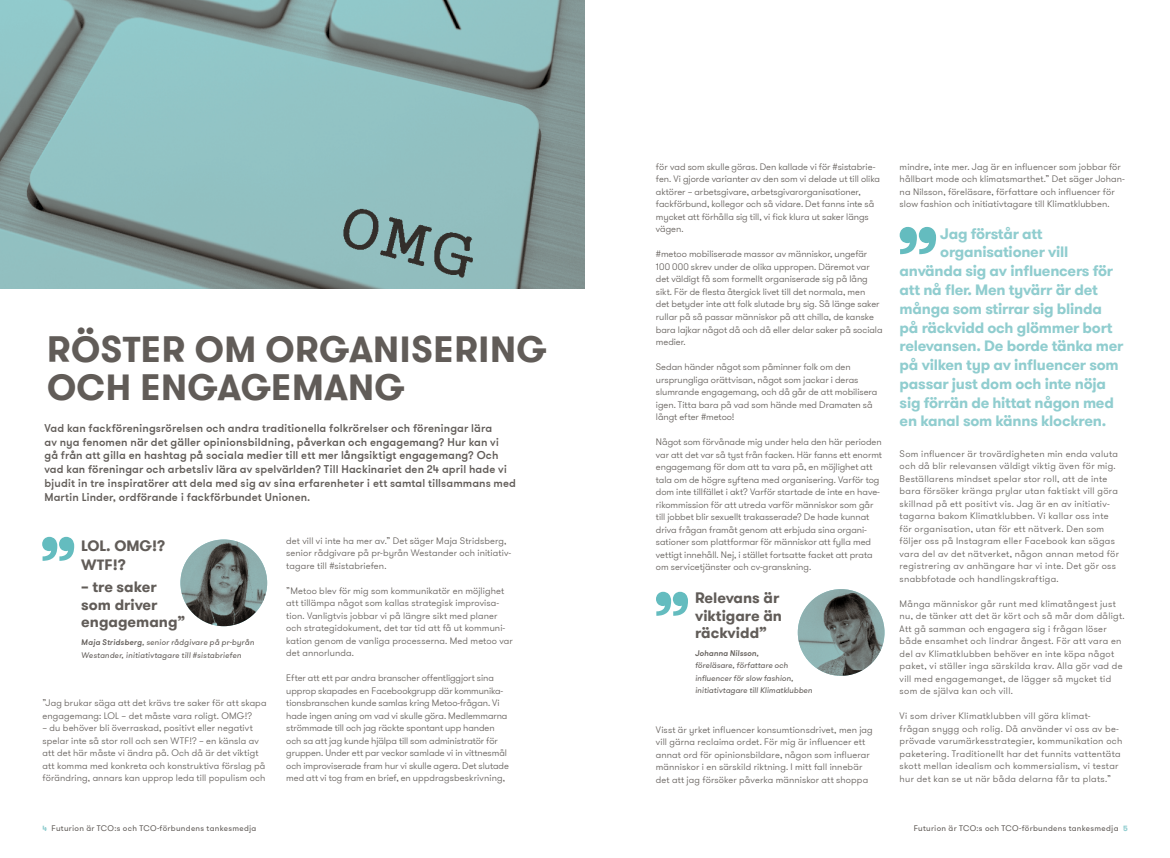
<style>
.page{position:relative;width:1170px;height:858px;background:#fff}
.page>*{position:absolute;margin:0;border:0;box-sizing:border-box;transform-origin:0 0}
.t1{font:700 36.25px/37.5px "GT Walsheim";letter-spacing:.015em;color:#615c58}
.t2{font:700 15px "GT Walsheim";letter-spacing:-.015em;color:#90cdcf}
.t3{font:700 15px/17.5px "GT Walsheim";color:#615c58}
.t4{font:500 11.25px/13.8px "GT Walsheim";letter-spacing:.01em;color:#615c58}
.t5{font:300 9.38px/12.5px "GT Walsheim";letter-spacing:.01em;color:#615c58}
.t6{font:300 9.38px/12.5px "GT Walsheim";letter-spacing:.03em;color:#615c58}
.t7{font:300 9.38px/12.5px "GT Walsheim";letter-spacing:-.01em;color:#615c58}
.t8{font:italic 8.12px/12.5px "GT Walsheim";letter-spacing:.005em;color:#615c58}
.t9{font:8.12px "GT Walsheim";letter-spacing:.035em;color:#615c58}
.t10{font:italic 500 8.12px "GT Walsheim";letter-spacing:.005em;color:#615c58}
.s1{font-weight:500}
.s2{font-weight:700;font-size:7.5px;color:#90cdcf}
</style>
<div class="page">
<img style="left:797px;top:589px;width:87px;height:86px;border-radius:43px">
<svg style="left:656px;top:591px;width:32px;height:24px"></svg>
<img style="left:0;top:0;width:585px;height:288px">
<svg style="left:42px;top:537px;width:32px;height:24px"></svg>
<img style="left:180px;top:539px;width:87px;height:87px;border-radius:43px">
<svg style="left:899px;top:227px;width:37px;height:27px"></svg>
<h1 class="t1" style="left:47px;top:331px;width:501px">RÖSTER OM ORGANISERING<br>OCH ENGAGEMANG</h1>
<p class="t4" style="left:44px;top:420px;width:473px">Vad kan fackföreningsrörelsen och andra traditionella folkrörelser och föreningar lära<br>av nya fenomen när det gäller opinionsbildning, påverkan och engagemang? Hur kan vi<br>gå från att gilla en hashtag på sociala medier till ett mer långsiktigt engagemang? Och vad kan föreningar och arbetsliv lära av spelvärlden? Till Hackinariet den 24 april hade vi bjudit in tre inspiratörer att dela med sig av sina erfarenheter i ett samtal tillsammans med Martin Linder, ordförande i fackförbundet Unionen.</p>
<h2 class="t3" style="left:81px;top:536px;width:86px;line-height:18.8px">LOL. OMG!?<br>WTF!?</h2>
<h2 class="t3" style="left:81px;top:578px;width:106px">– tre saker som driver engagemang”</h2>
<p class="t8" style="left:81px;top:636px;width:174px"><span class="s1">Maja Stridsberg</span>, senior rådgivare på pr-byrån<br>Westander, initiativtagare till #sistabriefen</p>
<p class="t5" style="left:43px;top:696px;width:225px">”Jag brukar säga att det krävs tre saker för att skapa engagemang: LOL – det måste vara roligt. OMG!?</p>
<p class="t5" style="left:43px;top:721px;width:224px">– du behöver bli överraskad, positivt eller negativt spelar inte så stor roll och sen WTF!? – en känsla av att det här måste vi ändra på. Och då är det viktigt att komma med konkreta och konstruktiva förslag på förändring, annars kan upprop leda till populism och</p>
<p class="t5" style="left:286px;top:534px;width:226px">det vill vi inte ha mer av.” Det säger Maja Stridsberg, senior rådgivare på pr-byrån Westander och initiativ&shy;tagare till #sistabriefen.</p>
<p class="t5" style="left:286px;top:584px;width:228px">”Metoo blev för mig som kommunikatör en möjlighet att tillämpa något som kallas strategisk improvisa&shy;tion. Vanligtvis jobbar vi på längre sikt med planer och strategidokument, det tar tid att få ut kommuni&shy;kation genom de vanliga processerna. Med metoo var det annorlunda.</p>
<p class="t7" style="left:286px;top:671px;width:224px">Efter att ett par andra branscher offentliggjort sina upprop skapades en Facebookgrupp där kommunika&shy;tionsbranschen kunde samlas kring Metoo-frågan. Vi hade ingen aning om vad vi skulle göra. Medlemmarna strömmade till och jag räckte spontant upp handen och sa att jag kunde hjälpa till som administratör för gruppen. Under ett par veckor samlade vi in vittnesmål och improviserade fram hur vi skulle agera. Det slutade med att vi tog fram en brief, en uppdragsbeskrivning,</p>
<p class="t5" style="left:656px;top:161px;width:225px">för vad som skulle göras. Den kallade vi för #sistabrie&shy;fen. Vi gjorde varianter av den som vi delade ut till olika aktörer – arbetsgivare, arbetsgivarorganisationer, fackförbund, kollegor och så vidare. Det fanns inte så mycket att förhålla sig till, vi fick klura ut saker längs vägen.</p>
<p class="t5" style="left:656px;top:248px;width:228px">#metoo mobiliserade massor av människor, ungefär 100 000 skrev under de olika uppropen. Däremot var det väldigt få som formellt organiserade sig på lång sikt. För de flesta återgick livet till det normala, men<br>det betyder inte att folk slutade bry sig. Så länge saker rullar på så passar människor på att chilla, de kanske bara lajkar något då och då eller delar saker på sociala medier.</p>
<p class="t5" style="left:656px;top:361px;width:223px">Sedan händer något som påminner folk om den ursprungliga orättvisan, något som jackar i deras slumrande engagemang, och då går de att mobilisera igen. Titta bara på vad som hände med Dramaten så långt efter #metoo!</p>
<p class="t5" style="left:656px;top:436px;width:227px">Något som förvånade mig under hela den här perioden var att det var så tyst från facken. Här fanns ett enormt engagemang för dom att ta vara på, en möjlighet att tala om de högre syftena med organisering. Varför tog dom inte tillfället i akt? Varför startade de inte en have&shy;rikommission för att utreda varför människor som går till jobbet blir sexuellt trakasserade? De hade kunnat driva frågan framåt genom att erbjuda sina organi&shy;sationer som plattformar för människor att fylla med vettigt innehåll. Nej, i stället fortsatte facket att prata om servicetjänster och cv-granskning.</p>
<h2 class="t3" style="left:695px;top:589px;width:88px">Relevans är viktigare än räckvidd”</h2>
<p class="t10" style="left:695px;top:647px;width:65px">Johanna Nilsson,</p>
<p class="t8" style="left:695px;top:659px;width:119px">föreläsare, författare och influencer för slow fashion, initiativtagare till Klimatklubben</p>
<p class="t5" style="left:656px;top:723px;width:218px">Visst är yrket influencer konsumtionsdrivet, men jag vill gärna reclaima ordet. För mig är influencer ett annat ord för opinionsbildare, någon som influerar människor i en särskild riktning. I mitt fall innebär det att jag försöker påverka människor att shoppa</p>
<p class="t5" style="left:899px;top:160px;width:227px">mindre, inte mer. Jag är en influencer som jobbar för hållbart mode och klimatsmarthet.” Det säger Johan&shy;na Nilsson, föreläsare, författare och influencer för slow fashion och initiativtagare till Klimatklubben.</p>
<h2 class="t2" style="left:940px;top:224px;width:104px">Jag förstår att</h2>
<h2 class="t2" style="left:940px;top:242px;width:130px">organisationer vill</h2>
<h2 class="t2" style="left:899px;top:261px;width:215px">använda sig av influencers för</h2>
<h2 class="t2" style="left:899px;top:280px;width:200px">att nå fler. Men tyvärr är det</h2>
<h2 class="t2" style="left:899px;top:299px;width:204px">många som stirrar sig blinda</h2>
<h2 class="t2" style="left:899px;top:317px;width:214px">på räckvidd och glömmer bort</h2>
<h2 class="t2" style="left:899px;top:336px;width:225px">relevansen. De borde tänka mer</h2>
<h2 class="t2" style="left:899px;top:355px;width:220px">på vilken typ av influencer som</h2>
<h2 class="t2" style="left:899px;top:374px;width:208px">passar just dom och inte nöja</h2>
<h2 class="t2" style="left:899px;top:392px;width:216px">sig förrän de hittat någon med</h2>
<h2 class="t2" style="left:899px;top:411px;width:208px">en kanal som känns klockren.</h2>
<p class="t6" style="left:899px;top:447px;width:221px">Som influencer är trovärdigheten min enda valuta och då blir relevansen väldigt viktig även för mig.<br>Beställarens mindset spelar stor roll, att de inte bara försöker kränga prylar utan faktiskt vill göra skillnad på ett positivt vis. Jag är en av initiativ&shy;tagarna bakom Klimatklubben. Vi kallar oss inte för organisation, utan för ett nätverk. Den som följer oss på Instagram eller Facebook kan sägas vara del av det nätverket, någon annan metod för registrering av anhängare har vi inte. Det gör oss snabbfotade och handlingskraftiga.</p>
<p class="t6" style="left:899px;top:597px;width:226px">Många människor går runt med klimatångest just nu, de tänker att det är kört och så mår dom dåligt.<br>Att gå samman och engagera sig i frågan löser både ensamhet och lindrar ångest. För att vara en del av Klimatklubben behöver en inte köpa något paket, vi ställer inga särskilda krav. Alla gör vad de vill med engagemanget, de lägger så mycket tid som de själva kan och vill.</p>
<p class="t6" style="left:899px;top:710px;width:224px">Vi som driver Klimatklubben vill göra klimat&shy;frågan snygg och rolig. Då använder vi oss av be&shy;prövade varumärkesstrategier, kommunikation och paketering. Traditionellt har det funnits vattentäta skott mellan idealism och kommersialism, vi testar hur det kan se ut när båda delarna får ta plats.”</p>
<p class="t9" style="left:43px;top:822px;width:215px"><span class="s2">4</span> Futurion är TCO:s och TCO-förbundens tankesmedja</p>
<p class="t9" style="left:913px;top:822px;width:216px">Futurion är TCO:s och TCO-förbundens tankesmedja <span class="s2">5</span></p>
</div>
